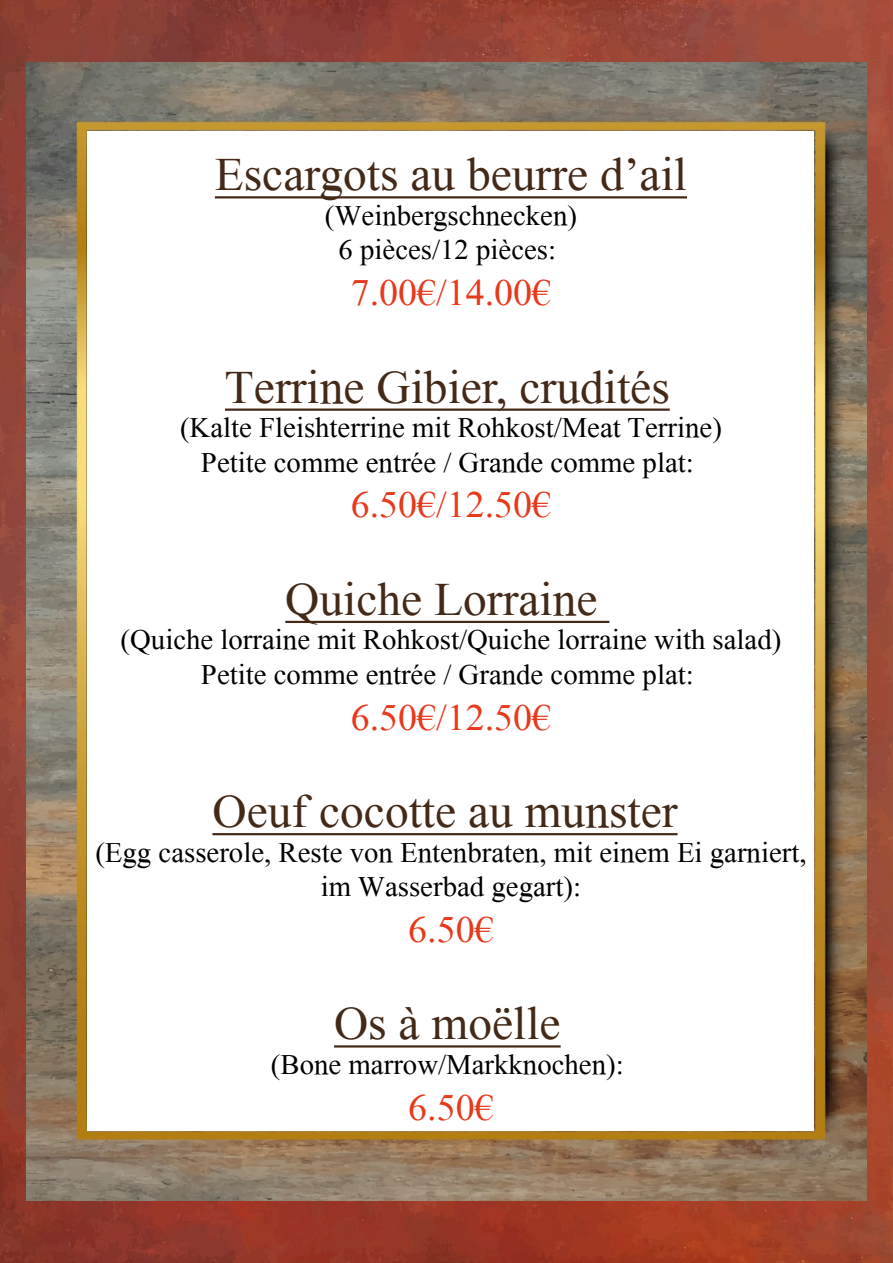
<style>
.page{position:relative;width:893px;height:1263px;background:#fff}
.page>*{position:absolute;margin:0;border:0;box-sizing:border-box;transform-origin:0 0}
.t1{font:47.4px "Mongolian Baiti";color:#432918}
.t2{font:37.95px "Mongolian Baiti";color:#e7391c}
.t3{font:28.8px/34.5px "Mongolian Baiti";color:#000;text-align:center}
</style>
<div class="page">
<img style="left:0;top:0;width:893px;height:1263px">
<img style="left:26px;top:63px;width:841px;height:1137px">
<div style="left:88px;top:132px;width:726px;height:999px;background:#fff"></div>
<hr style="left:215px;top:196px;width:472px;height:2px;background:#432918">
<hr style="left:225px;top:408px;width:445px;height:3px;background:#432918">
<hr style="left:285px;top:621px;width:324px;height:2px;background:#432918">
<hr style="left:212px;top:833px;width:466px;height:2px;background:#432918">
<hr style="left:334px;top:1045px;width:227px;height:2px;background:#432918">
<h1 class="t1" style="left:215px;top:149px;width:474px">Escargots au beurre d’ail</h1>
<p class="t3" style="left:325px;top:198px;width:254px">(Weinbergschnecken)<br>6 pièces/12 pièces:</p>
<h2 class="t2" style="left:351px;top:272px;width:202px">7.00€/14.00€</h2>
<h1 class="t1" style="left:225px;top:362px;width:446px">Terrine Gibier, crudités</h1>
<p class="t3" style="left:180px;top:411px;width:543px">(Kalte Fleishterrine mit Rohkost/Meat Terrine)<br>Petite comme entrée / Grande comme plat:</p>
<h2 class="t2" style="left:351px;top:484px;width:202px">6.50€/12.50€</h2>
<h1 class="t1" style="left:285px;top:574px;width:314px">Quiche Lorraine</h1>
<p class="t3" style="left:121px;top:623px;width:662px">(Quiche lorraine mit Rohkost/Quiche lorraine with salad)<br>Petite comme entrée / Grande comme plat:</p>
<h2 class="t2" style="left:351px;top:697px;width:202px">6.50€/12.50€</h2>
<h1 class="t1" style="left:212px;top:786px;width:467px">Oeuf cocotte au munster</h1>
<p class="t3" style="left:95px;top:835px;width:713px">(Egg casserole, Reste von Entenbraten, mit einem Ei garniert, im Wasserbad gegart):</p>
<h2 class="t2" style="left:408px;top:909px;width:87px">6.50€</h2>
<h1 class="t1" style="left:334px;top:998px;width:228px">Os à moëlle</h1>
<p class="t3" style="left:271px;top:1047px;width:354px">(Bone marrow/Markknochen):</p>
<h2 class="t2" style="left:408px;top:1087px;width:87px">6.50€</h2>
</div>
